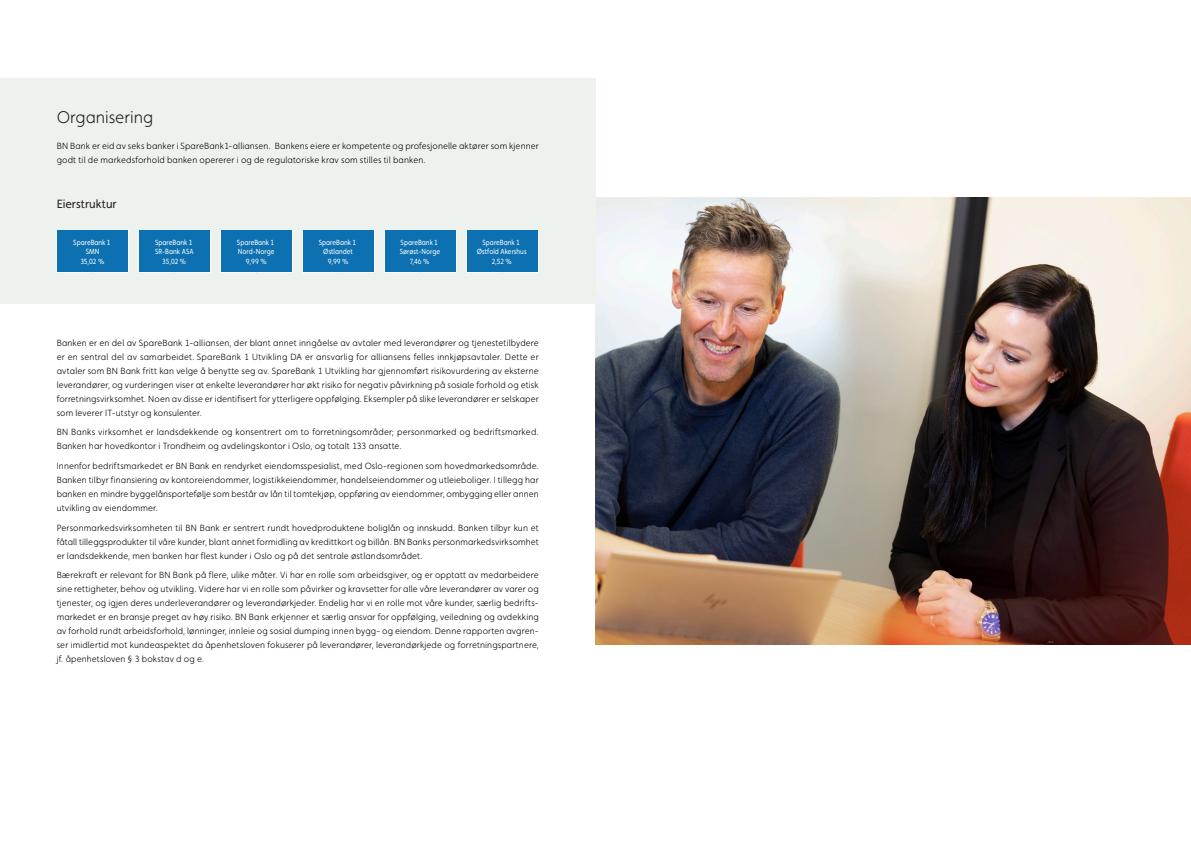
<style>
.page{position:relative;width:1191px;height:842px;background:#fff}
.page>*{position:absolute;margin:0;border:0;box-sizing:border-box;transform-origin:0 0}
.t1{font:300 17px "Faricy New";color:#231f20}
.t2{font:12px "Faricy New";color:#231f20}
.t3{font:300 9px/14px "Faricy New";letter-spacing:.015em;color:#000;text-align:justify}
.t4{font:7.5px/9.4px "Faricy New";color:#fff;text-align:center;scale:.9 1}
.t5{font:7.5px "Faricy New";color:#1a171b;scale:.9 1}
</style>
<div class="page">
<img style="left:595px;top:198px;width:596px;height:446px">
<div style="left:0;top:78px;width:595px;height:225px;background:#eef2ef"></div>
<svg style="left:384px;top:230px;width:72px;height:42px"></svg>
<div style="left:385px;top:231px;width:70px;height:41px;background:#0d71b1"></div>
<svg style="left:466px;top:230px;width:72px;height:42px"></svg>
<div style="left:467px;top:231px;width:70px;height:41px;background:#0d71b1"></div>
<svg style="left:302px;top:230px;width:73px;height:42px"></svg>
<div style="left:303px;top:231px;width:71px;height:41px;background:#0d71b1"></div>
<svg style="left:221px;top:230px;width:72px;height:42px"></svg>
<div style="left:221px;top:231px;width:71px;height:41px;background:#0d71b1"></div>
<svg style="left:139px;top:230px;width:72px;height:42px"></svg>
<div style="left:139px;top:231px;width:71px;height:41px;background:#0d71b1"></div>
<svg style="left:57px;top:230px;width:72px;height:42px"></svg>
<div style="left:58px;top:231px;width:70px;height:41px;background:#0d71b1"></div>
<h1 class="t1" style="left:57px;top:108px;width:98px">Organisering</h1>
<p class="t3" style="left:57px;top:139px;width:483px">BN Bank er eid av seks banker i SpareBank1-alliansen. Bankens eiere er kompetente og profesjonelle aktører som kjenner godt til de markedsforhold banken opererer i og de regulatoriske krav som stilles til banken.</p>
<h2 class="t2" style="left:57px;top:197px;width:61px">Eierstruktur</h2>
<p class="t4" style="left:73px;top:238px;width:43px">SpareBank 1<br>SMN<br>35,02 %</p>
<p class="t4" style="left:155px;top:238px;width:44px">SpareBank 1<br>SR-Bank ASA<br>35,02 %</p>
<p class="t4" style="left:237px;top:238px;width:43px">SpareBank 1<br>Nord-Norge<br>9,99 %</p>
<p class="t4" style="left:319px;top:238px;width:43px">SpareBank 1<br>Østlandet<br>9,99 %</p>
<p class="t4" style="left:400px;top:238px;width:46px">SpareBank 1<br>Sørøst-Norge<br>7,46 %</p>
<p class="t4" style="left:477px;top:238px;width:57px">SpareBank 1<br>Østfold Akershus<br>2,52 %</p>
<p class="t3" style="left:57px;top:336px;width:483px">Banken er en del av SpareBank 1-alliansen, der blant annet inngåelse av avtaler med leverandører og tjenestetilbydere er en sentral del av samarbeidet. SpareBank 1 Utvikling DA er ansvarlig for alliansens felles innkjøpsavtaler. Dette er avtaler som BN Bank fritt kan velge å benytte seg av. SpareBank 1 Utvikling har gjennomført risikovurdering av eksterne leverandører, og vurderingen viser at enkelte leverandører har økt risiko for negativ påvirkning på sosiale forhold og etisk forretningsvirksomhet. Noen av disse er identifisert for ytterligere oppfølging. Eksempler på slike leverandører er selskaper som leverer IT-utstyr og konsulenter.</p>
<p class="t3" style="left:57px;top:425px;width:483px">BN Banks virksomhet er landsdekkende og konsentrert om to forretningsområder; personmarked og bedriftsmarked.<br>Banken har hovedkontor i Trondheim og avdelingskontor i Oslo, og totalt 133 ansatte.</p>
<p class="t3" style="left:57px;top:459px;width:483px">Innenfor bedriftsmarkedet er BN Bank en rendyrket eiendomsspesialist, med Oslo-regionen som hovedmarkedsområde.<br>Banken tilbyr finansiering av kontoreiendommer, logistikkeiendommer, handelseiendommer og utleieboliger. I tillegg har banken en mindre byggelånsportefølje som består av lån til tomtekjøp, oppføring av eiendommer, ombygging eller annen utvikling av eiendommer.</p>
<p class="t3" style="left:57px;top:521px;width:483px">Personmarkedsvirksomheten til BN Bank er sentrert rundt hovedproduktene boliglån og innskudd. Banken tilbyr kun et fåtall tilleggsprodukter til våre kunder, blant annet formidling av kredittkort og billån. BN Banks personmarkedsvirksomhet er landsdekkende, men banken har flest kunder i Oslo og på det sentrale østlandsområdet.</p>
<p class="t3" style="left:57px;top:568px;width:483px">Bærekraft er relevant for BN Bank på flere, ulike måter. Vi har en rolle som arbeidsgiver, og er opptatt av medarbeidere sine rettigheter, behov og utvikling. Videre har vi en rolle som påvirker og kravsetter for alle våre leverandører av varer og tjenester, og igjen deres underleverandører og leverandørkjeder. Endelig har vi en rolle mot våre kunder, særlig bedrifts&shy;markedet er en bransje preget av høy risiko. BN Bank erkjenner et særlig ansvar for oppfølging, veiledning og avdekking av forhold rundt arbeidsforhold, lønninger, innleie og sosial dumping innen bygg- og eiendom. Denne rapporten avgren&shy;ser imidlertid mot kundeaspektet da åpenhetsloven fokuserer på leverandører, leverandørkjede og forretningspartnere, jf. åpenhetsloven § 3 bokstav d og e.</p>
<p class="t5" style="left:114px;top:408px;width:43px">SpareBank 1</p>
<p class="t5" style="left:120px;top:427px;width:27px">34,27 %</p>
<p class="t5" style="left:204px;top:426px;width:24px">7,00 %</p>
<p class="t5" style="left:452px;top:426px;width:24px">0,43 %</p>
<p class="t5" style="left:287px;top:426px;width:24px">4,61 %</p>
<p class="t5" style="left:368px;top:426px;width:31px">1,1534 %</p>
</div>
